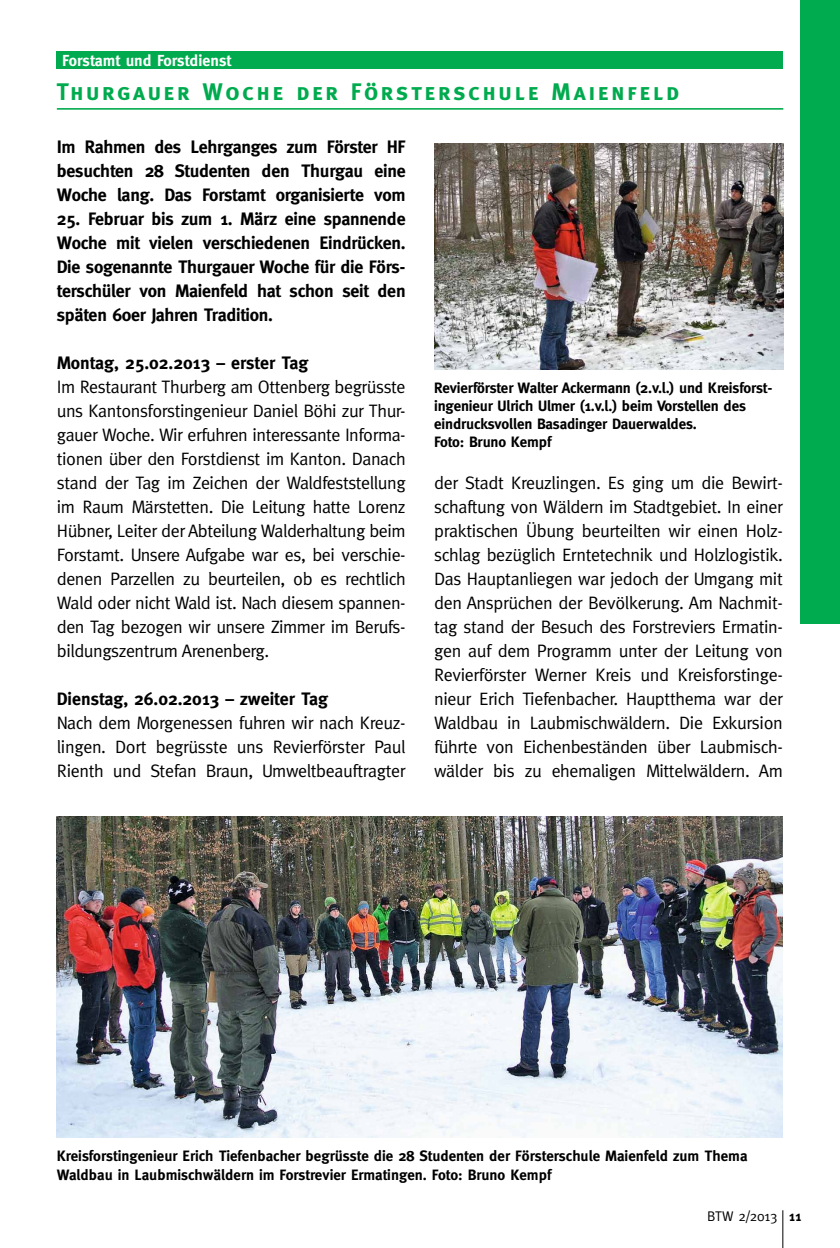
<style>
.page{position:relative;width:840px;height:1248px;background:#fff}
.page>*{position:absolute;margin:0;border:0;box-sizing:border-box;transform-origin:0 0}
.t1{font:24px "Meta Bold Caps";letter-spacing:.1em;color:#00aa4e}
.t2{font:18px/24px "Meta";letter-spacing:-.02em;color:#000;text-align:justify}
.t3{font:700 18px/24px "Meta";letter-spacing:-.015em;color:#000;text-align:justify}
.t4{font:700 16px "Meta";color:#fff}
.t5{font:700 15px/18px "Meta";letter-spacing:-.005em;color:#000}
.t6{font:14px "Meta";letter-spacing:-.01em;color:#000}
.s1{font-weight:700}
</style>
<div class="page">
<hr style="left:782px;top:1210px;width:1px;height:37px;background:#000">
<div style="left:799px;top:0;width:40px;height:624px;background:#00aa4e"></div>
<div style="left:57px;top:51px;width:725px;height:17px;background:#00aa4e"></div>
<hr style="left:57px;top:108px;width:725px;height:2px;background:#00aa4e">
<img style="left:57px;top:816px;width:725px;height:321px">
<img style="left:434px;top:144px;width:348px;height:225px">
<p class="t4" style="left:62px;top:51px;width:170px">Forstamt und Forstdienst</p>
<h1 class="t1" style="left:57px;top:77px;width:624px">Thurgauer Woche der Försterschule Maienfeld</h1>
<p class="t3" style="left:57px;top:134px;width:350px">Im Rahmen des Lehrganges zum Förster HF besuchten 28 Studenten den Thurgau eine Woche lang. Das Forstamt organisierte vom</p>
<p class="t3" style="left:57px;top:206px;width:350px">25. Februar bis zum 1. März eine spannende Woche mit vielen verschiedenen Eindrücken.<br>Die sogenannte Thurgauer Woche für die Förs&shy;terschüler von Maienfeld hat schon seit den späten 60er Jahren Tradition.</p>
<p class="t3" style="left:57px;top:350px;width:253px">Montag, 25.02.2013 – erster Tag</p>
<p class="t2" style="left:57px;top:374px;width:350px">Im Restaurant Thurberg am Ottenberg begrüsste uns Kantonsforstingenieur Daniel Böhi zur Thur&shy;gauer Woche. Wir erfuhren interessante Informa&shy;tionen über den Forstdienst im Kanton. Danach stand der Tag im Zeichen der Waldfeststellung im Raum Märstetten. Die Leitung hatte Lorenz Hübner, Leiter der Abteilung Walderhaltung beim Forstamt. Unsere Aufgabe war es, bei verschie&shy;denen Parzellen zu beurteilen, ob es rechtlich Wald oder nicht Wald ist. Nach diesem spannen&shy;den Tag bezogen wir unsere Zimmer im Berufs&shy;bildungszentrum Arenenberg.</p>
<p class="t3" style="left:57px;top:686px;width:272px">Dienstag, 26.02.2013 – zweiter Tag</p>
<p class="t2" style="left:57px;top:710px;width:350px">Nach dem Morgenessen fuhren wir nach Kreuz&shy;lingen. Dort begrüsste uns Revierförster Paul Rienth und Stefan Braun, Umweltbeauftragter</p>
<p class="t5" style="left:434px;top:379px;width:339px">Revierförster Walter Ackermann (2.v.l.) und Kreisforst&shy;ingenieur Ulrich Ulmer (1.v.l.) beim Vorstellen des eindrucksvollen Basadinger Dauerwaldes.<br>Foto: Bruno Kempf</p>
<p class="t2" style="left:434px;top:470px;width:350px">der Stadt Kreuzlingen. Es ging um die Bewirt&shy;schaftung von Wäldern im Stadtgebiet. In einer praktischen Übung beurteilten wir einen Holz&shy;schlag bezüglich Erntetechnik und Holzlogistik.<br>Das Hauptanliegen war jedoch der Umgang mit den Ansprüchen der Bevölkerung. Am Nachmit&shy;tag stand der Besuch des Forstreviers Ermatin&shy;gen auf dem Programm unter der Leitung von Revierförster Werner Kreis und Kreisforstinge&shy;nieur Erich Tiefenbacher. Hauptthema war der Waldbau in Laubmischwäldern. Die Exkursion führte von Eichenbeständen über Laubmisch&shy;wälder bis zu ehemaligen Mittelwäldern. Am</p>
<p class="t5" style="left:57px;top:1147px;width:691px">Kreisforstingenieur Erich Tiefenbacher begrüsste die 28 Studenten der Försterschule Maienfeld zum Thema<br>Waldbau in Laubmischwäldern im Forstrevier Ermatingen. Foto: Bruno Kempf</p>
<p class="t6" style="left:706px;top:1208px;width:96px">BTW 2/2013 <span class="s1">11</span></p>
</div>
